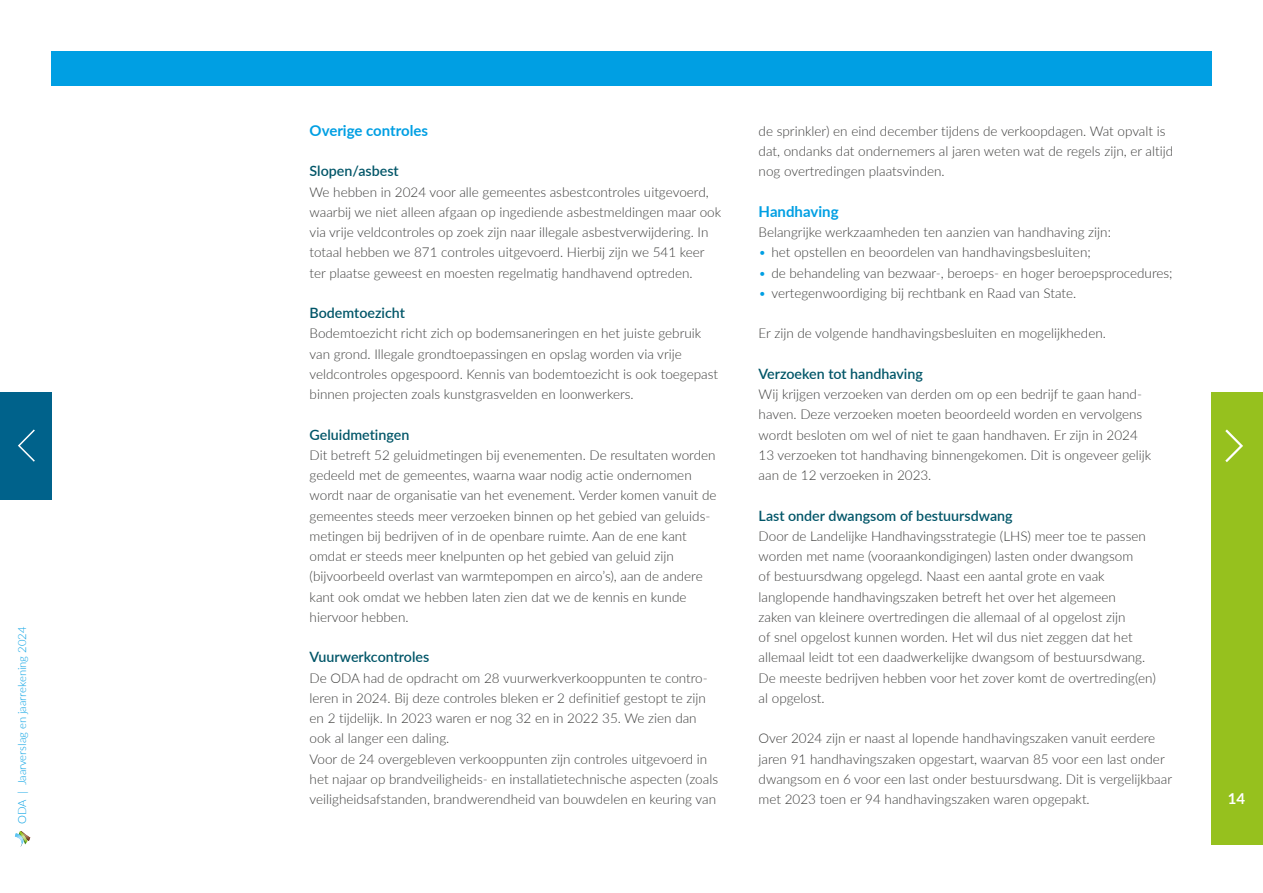
<style>
.page{position:relative;width:1263px;height:893px;background:#fff}
.page>*{position:absolute;margin:0;border:0;box-sizing:border-box;transform-origin:0 0}
.Tussenkop{font:700 15px "Lato";color:#009fe3}
.t1{font:700 15px "Lato";color:#fff}
.tussenkop_2{font:600 14.25px "Lato";color:#005568}
.Plat{font:300 13.5px/20.2px "Lato";color:#3c3c3b}
.Opsomming{font:300 13.5px "Lato";color:#3c3c3b}
.t2{font:300 11.25px "Lato";color:#009fe3}
.s1{color:#009fe3}
</style>
<div class="page">
<div style="left:0;top:392px;width:51px;height:108px;background:#00628b"></div>
<div style="left:1212px;top:392px;width:51px;height:452px;background:#96c11e"></div>
<svg style="left:15px;top:831px;width:15px;height:16px"></svg>
<div style="left:51px;top:51px;width:1161px;height:35px;background:#009fe3"></div>
<svg style="left:18px;top:429px;width:17px;height:33px"></svg>
<svg style="left:1225px;top:429px;width:18px;height:33px"></svg>
<p class="t2" style="left:14px;top:824px;width:199px;rotate:-90deg">ODA | Jaarverslag en jaarrekening 2024</p>
<p class="Tussenkop" style="left:310px;top:119px;width:120px">Overige controles</p>
<p class="tussenkop_2" style="left:310px;top:161px;width:91px">Slopen/asbest</p>
<p class="Plat" style="left:310px;top:181px;width:413px">We hebben in 2024 voor alle gemeentes asbestcontroles uitgevoerd, waarbij we niet alleen afgaan op ingediende asbestmeldingen maar ook via vrije veldcontroles op zoek zijn naar illegale asbestverwijdering. In totaal hebben we 871 controles uitgevoerd. Hierbij zijn we 541 keer ter plaatse geweest en moesten regelmatig handhavend optreden.</p>
<p class="tussenkop_2" style="left:310px;top:302px;width:97px">Bodemtoezicht</p>
<p class="Plat" style="left:310px;top:323px;width:410px">Bodemtoezicht richt zich op bodemsaneringen en het juiste gebruik van grond. Illegale grondtoepassingen en opslag worden via vrije veldcontroles opgespoord. Kennis van bodemtoezicht is ook toegepast binnen projecten zoals kunstgrasvelden en loonwerkers.</p>
<p class="tussenkop_2" style="left:310px;top:424px;width:101px">Geluidmetingen</p>
<p class="Plat" style="left:310px;top:444px;width:409px">Dit betreft 52 geluidmetingen bij evenementen. De resultaten worden gedeeld met de gemeentes, waarna waar nodig actie ondernomen wordt naar de organisatie van het evenement. Verder komen vanuit de gemeentes steeds meer verzoeken binnen op het gebied van geluids&shy;metingen bij bedrijven of in de openbare ruimte. Aan de ene kant omdat er steeds meer knelpunten op het gebied van geluid zijn (bijvoorbeeld overlast van warmtepompen en airco’s), aan de andere kant ook omdat we hebben laten zien dat we de kennis en kunde hiervoor hebben.</p>
<p class="tussenkop_2" style="left:310px;top:647px;width:121px">Vuurwerkcontroles</p>
<p class="Plat" style="left:310px;top:667px;width:400px">De ODA had de opdracht om 28 vuurwerkverkooppunten te contro&shy;leren in 2024. Bij deze controles bleken er 2 definitief gestopt te zijn en 2 tijdelijk. In 2023 waren er nog 32 en in 2022 35. We zien dan ook al langer een daling.</p>
<p class="Plat" style="left:310px;top:748px;width:410px">Voor de 24 overgebleven verkooppunten zijn controles uitgevoerd in het najaar op brandveiligheids- en installatietechnische aspecten (zoals veiligheidsafstanden, brandwerendheid van bouwdelen en keuring van</p>
<p class="Plat" style="left:759px;top:120px;width:416px">de sprinkler) en eind december tijdens de verkoopdagen. Wat opvalt is dat, ondanks dat ondernemers al jaren weten wat de regels zijn, er altijd nog overtredingen plaatsvinden.</p>
<p class="Tussenkop" style="left:759px;top:200px;width:81px">Handhaving</p>
<p class="Plat" style="left:759px;top:222px;width:354px">Belangrijke werkzaamheden ten aanzien van handhaving zijn:</p>
<p class="Opsomming" style="left:759px;top:243px;width:334px"><span class="s1">•</span> het opstellen en beoordelen van handhavingsbesluiten;</p>
<p class="Opsomming" style="left:759px;top:263px;width:415px"><span class="s1">•</span> de behandeling van bezwaar-, beroeps- en hoger beroepsprocedures;</p>
<p class="Opsomming" style="left:759px;top:284px;width:319px"><span class="s1">•</span> vertegenwoordiging bij rechtbank en Raad van State.</p>
<p class="Plat" style="left:759px;top:323px;width:349px">Er zijn de volgende handhavingsbesluiten en mogelijkheden.</p>
<p class="tussenkop_2" style="left:759px;top:363px;width:166px">Verzoeken tot handhaving</p>
<p class="Plat" style="left:759px;top:384px;width:394px">Wij krijgen verzoeken van derden om op een bedrijf te gaan hand&shy;haven. Deze verzoeken moeten beoordeeld worden en vervolgens wordt besloten om wel of niet te gaan handhaven. Er zijn in 2024<br>13 verzoeken tot handhaving binnengekomen. Dit is ongeveer gelijk aan de 12 verzoeken in 2023.</p>
<p class="tussenkop_2" style="left:759px;top:505px;width:255px">Last onder dwangsom of bestuursdwang</p>
<p class="Plat" style="left:759px;top:525px;width:399px">Door de Landelijke Handhavingsstrategie (LHS) meer toe te passen worden met name (vooraankondigingen) lasten onder dwangsom<br>of bestuursdwang opgelegd. Naast een aantal grote en vaak langlopende handhavingszaken betreft het over het algemeen<br>zaken van kleinere overtredingen die allemaal of al opgelost zijn<br>of snel opgelost kunnen worden. Het wil dus niet zeggen dat het allemaal leidt tot een daadwerkelijke dwangsom of bestuursdwang.<br>De meeste bedrijven hebben voor het zover komt de overtreding(en) al opgelost.</p>
<p class="Plat" style="left:759px;top:728px;width:415px">Over 2024 zijn er naast al lopende handhavingszaken vanuit eerdere jaren 91 handhavingszaken opgestart, waarvan 85 voor een last onder dwangsom en 6 voor een last onder bestuursdwang. Dit is vergelijkbaar met 2023 toen er 94 handhavingszaken waren opgepakt.</p>
<p class="t1" style="left:1228px;top:788px;width:19px">14</p>
</div>
